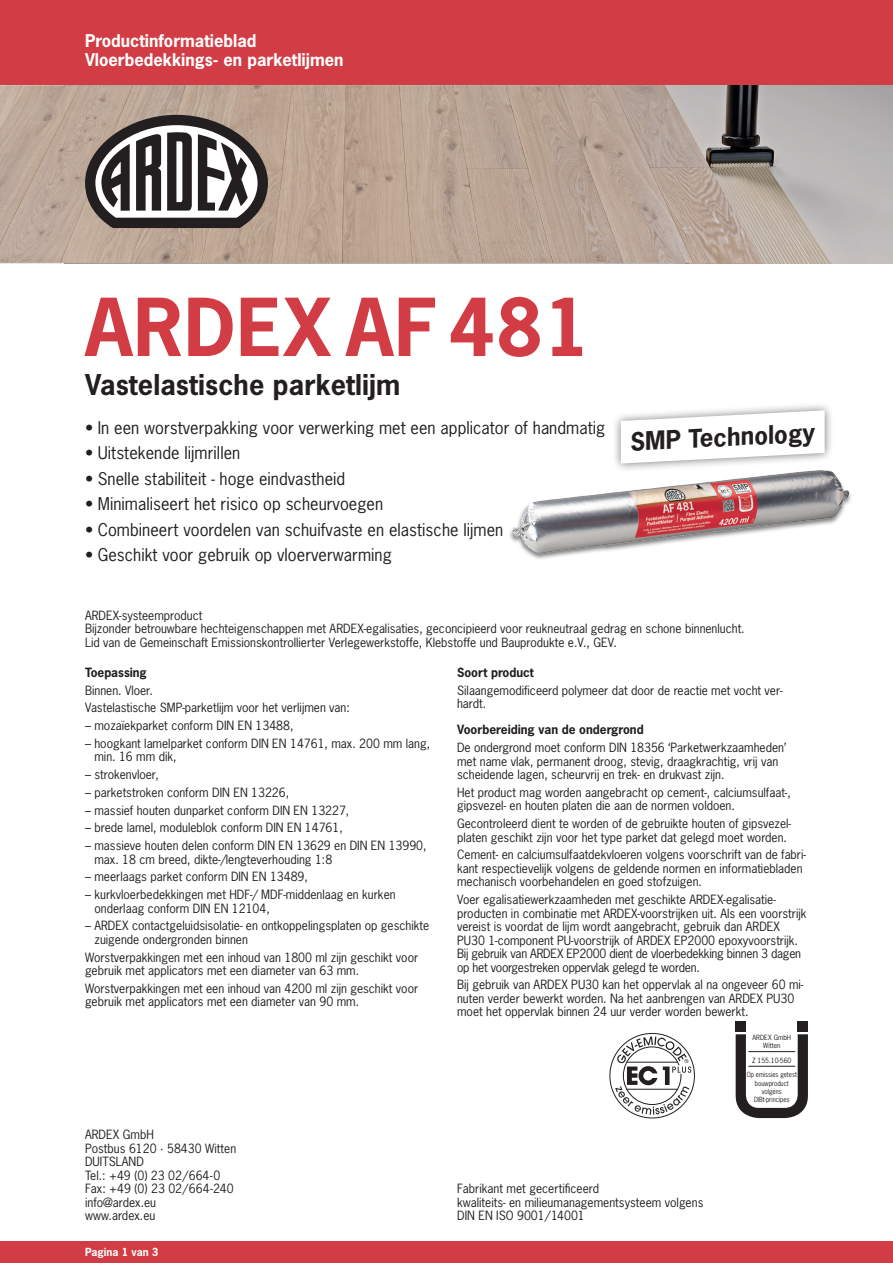
<style>
.page{position:relative;width:893px;height:1263px;background:#fff}
.page>*{position:absolute;margin:0;border:0;box-sizing:border-box;transform-origin:0 0}
.t1{font:700 75px "News Gothic Std";letter-spacing:.015em;color:#d23c44}
.t2{font:700 27px "News Gothic Std";letter-spacing:.005em;color:#231f20}
.t3{font:700 24px "News Gothic Std";color:#231f20}
.t4{font:16.5px "News Gothic Std";letter-spacing:.005em;color:#231f20}
.t5{font:700 16.5px/19.5px "News Gothic Std";color:#fff}
.t6{font:12px/13.5px "News Gothic Std";color:#231f20}
.t7{font:700 12px "News Gothic Std";color:#231f20}
.t8{font:700 10.5px "News Gothic Std";color:#fff}
.t9{font:6.75px/8.2px "News Gothic Std";color:#231f20;text-align:center}
.t10{font:6.75px/8.2px "News Gothic Std";color:#231f20;text-align:center;scale:.92 1}
</style>
<div class="page">
<div style="left:0;top:0;width:893px;height:85px;background:#d23c44"></div>
<div style="left:0;top:1242px;width:893px;height:21px;background:#d23c44"></div>
<img style="left:0;top:85px;width:893px;height:179px">
<img style="left:509px;top:473px;width:342px;height:86px">
<div style="left:798px;top:1021px;width:10px;height:11px;background:#231f20"></div>
<svg style="left:736px;top:1034px;width:72px;height:84px"></svg>
<div style="left:736px;top:1021px;width:10px;height:11px;background:#231f20"></div>
<hr style="left:748px;top:1051px;width:47px;height:1px;background:#231f20">
<hr style="left:748px;top:1066px;width:47px;height:1px;background:#231f20">
<div style="left:612px;top:401px;width:222px;height:72px;background:#231f20;opacity:.6"></div>
<svg style="left:621px;top:410px;width:204px;height:54px"></svg>
<svg style="left:85px;top:115px;width:183px;height:113px"></svg>
<svg style="left:610px;top:1033px;width:85px;height:85px"></svg>
<h3 class="t5" style="left:85px;top:31px;width:260px">Productinformatieblad<br>Vloerbedekkings- en parketlijmen</h3>
<h1 class="t1" style="left:85px;top:278px;width:507px">ARDEX AF481</h1>
<h2 class="t2" style="left:85px;top:367px;width:317px">Vastelastische parketlijm</h2>
<h3 class="t4" style="left:85px;top:417px;width:522px">• In een worstverpakking voor verwerking met een applicator of handmatig</h3>
<h3 class="t4" style="left:85px;top:442px;width:157px">• Uitstekende lijmrillen</h3>
<h3 class="t4" style="left:85px;top:468px;width:262px">• Snelle stabiliteit - hoge eindvastheid</h3>
<h3 class="t4" style="left:85px;top:493px;width:300px">• Minimaliseert het risico op scheurvoegen</h3>
<h3 class="t4" style="left:85px;top:519px;width:420px">• Combineert voordelen van schuifvaste en elastische lijmen</h3>
<h3 class="t4" style="left:85px;top:544px;width:308px">• Geschikt voor gebruik op vloerverwarming</h3>
<h3 class="t3" style="left:629px;top:426px;width:186px;rotate:-3deg">SMP Technology</h3>
<p class="t6" style="left:85px;top:608px;width:661px">ARDEX-systeemproduct<br>Bijzonder betrouwbare hechteigenschappen met ARDEX-egalisaties, geconcipieerd voor reukneutraal gedrag en schone binnenlucht.<br>Lid van de Gemeinschaft Emissionskontrollierter Verlegewerkstoffe, Klebstoffe und Bauprodukte e.V., GEV.</p>
<p class="t7" style="left:85px;top:664px;width:63px">Toepassing</p>
<p class="t6" style="left:85px;top:681px;width:266px;line-height:17.7px">Binnen. Vloer.<br>Vastelastische SMP-parketlijm voor het verlijmen van:</p>
<p class="t6" style="left:85px;top:719px;width:210px">– mozaïekparket conform DIN EN 13488,</p>
<p class="t6" style="left:94px;top:737px;width:337px;text-indent:-9px">– hoogkant lamelparket conform DIN EN 14761, max. 200 mm lang, min. 16 mm dik,</p>
<p class="t6" style="left:85px;top:768px;width:75px">– strokenvloer,</p>
<p class="t6" style="left:85px;top:786px;width:206px">– parketstroken conform DIN EN 13226,</p>
<p class="t6" style="left:85px;top:803px;width:266px">– massief houten dunparket conform DIN EN 13227,</p>
<p class="t6" style="left:85px;top:821px;width:259px">– brede lamel, moduleblok conform DIN EN 14761,</p>
<p class="t6" style="left:94px;top:839px;width:334px;text-indent:-9px">– massieve houten delen conform DIN EN 13629 en DIN EN 13990, max. 18 cm breed, dikte-/lengteverhouding 1:8</p>
<p class="t6" style="left:85px;top:870px;width:224px">– meerlaags parket conform DIN EN 13489,</p>
<p class="t6" style="left:94px;top:888px;width:303px;text-indent:-9px">– kurkvloerbedekkingen met HDF-/ MDF-middenlaag en kurken onderlaag conform DIN EN 12104,</p>
<p class="t6" style="left:94px;top:919px;width:336px;text-indent:-9px">– ARDEX contactgeluidsisolatie- en ontkoppelingsplaten op geschikte zuigende ondergronden binnen</p>
<p class="t6" style="left:85px;top:950px;width:335px">Worstverpakkingen met een inhoud van 1800 ml zijn geschikt voor gebruik met applicators met een diameter van 63 mm.</p>
<p class="t6" style="left:85px;top:981px;width:335px">Worstverpakkingen met een inhoud van 4200 ml zijn geschikt voor gebruik met applicators met een diameter van 90 mm.</p>
<p class="t6" style="left:85px;top:1128px;width:153px">ARDEX GmbH<br>Postbus 6120 · 58430 Witten<br>DUITSLAND<br>Tel.: +49 (0) 23 02/664-0<br>Fax: +49 (0) 23 02/664-240 info@ardex.eu<br>www.ardex.eu</p>
<p class="t8" style="left:85px;top:1245px;width:75px">Pagina 1 van 3</p>
<p class="t7" style="left:457px;top:664px;width:78px">Soort product</p>
<p class="t6" style="left:457px;top:683px;width:327px">Silaangemodificeerd polymeer dat door de reactie met vocht ver&shy;hardt.</p>
<p class="t7" style="left:457px;top:722px;width:188px">Voorbereiding van de ondergrond</p>
<p class="t6" style="left:457px;top:741px;width:331px">De ondergrond moet conform DIN 18356 ‘Parketwerkzaamheden’ met name vlak, permanent droog, stevig, draagkrachtig, vrij van scheidende lagen, scheurvrij en trek- en drukvast zijn.</p>
<p class="t6" style="left:457px;top:785px;width:335px">Het product mag worden aangebracht op cement-, calciumsulfaat-, gipsvezel- en houten platen die aan de normen voldoen.</p>
<p class="t6" style="left:457px;top:817px;width:335px">Gecontroleerd dient te worden of de gebruikte houten of gipsvezel&shy;platen geschikt zijn voor het type parket dat gelegd moet worden.</p>
<p class="t6" style="left:457px;top:848px;width:350px">Cement- en calciumsulfaatdekvloeren volgens voorschrift van de fabri&shy;kant respectievelijk volgens de geldende normen en informatiebladen mechanisch voorbehandelen en goed stofzuigen.</p>
<p class="t6" style="left:457px;top:893px;width:351px">Voer egalisatiewerkzaamheden met geschikte ARDEX-egalisatie&shy;producten in combinatie met ARDEX-voorstrijken uit. Als een voorstrijk vereist is voordat de lijm wordt aangebracht, gebruik dan ARDEX PU30 1-component PU-voorstrijk of ARDEX EP2000 epoxyvoorstrijk.<br>Bij gebruik van ARDEX EP2000 dient de vloerbedekking binnen 3 dagen op het voorgestreken oppervlak gelegd te worden.</p>
<p class="t6" style="left:457px;top:978px;width:348px">Bij gebruik van ARDEX PU30 kan het oppervlak al na ongeveer 60 mi&shy;nuten verder bewerkt worden. Na het aanbrengen van ARDEX PU30 moet het oppervlak binnen 24 uur verder worden bewerkt.</p>
<p class="t9" style="left:752px;top:1033px;width:40px">ARDEX GmbH<br>Witten</p>
<p class="t9" style="left:747px;top:1053px;width:52px;line-height:14.7px">Z 155.10-560<br>Op emissies getest</p>
<p class="t10" style="left:754px;top:1079px;width:40px">bouwproduct volgens<br>DIBt-principes</p>
<p class="t6" style="left:457px;top:1182px;width:248px">Fabrikant met gecertificeerd<br>kwaliteits- en milieumanagementsysteem volgens<br>DIN EN ISO 9001/14001</p>
</div>
